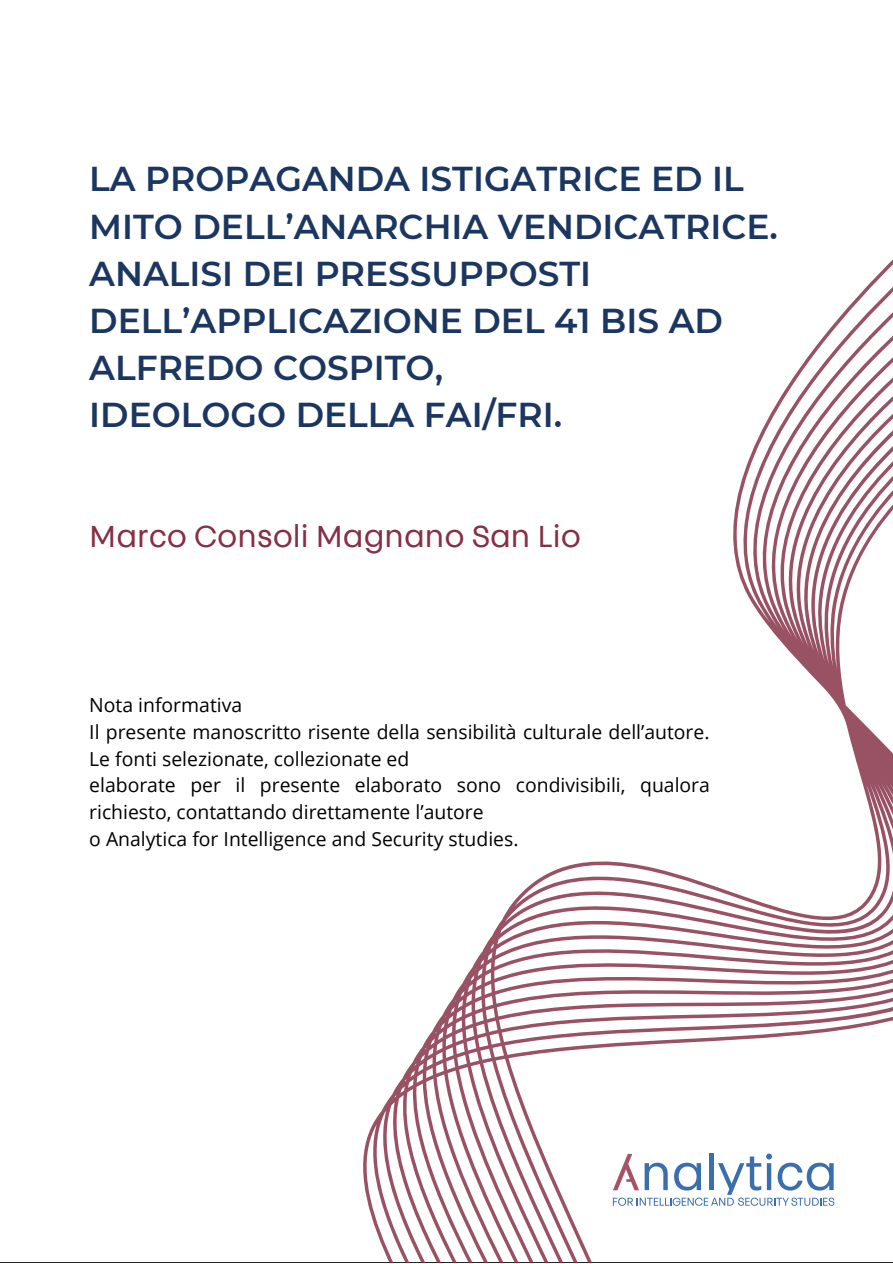
<style>
.page{position:relative;width:893px;height:1264px;background:#fff}
.page>*{position:absolute;margin:0;border:0;box-sizing:border-box;transform-origin:0 0}
.t1{font:600 34.5px/47.2px "Montserrat";color:#1a3661}
.t2{font:30px "Touche W03";color:#862f46}
.t3{font:19.35px/26.7px "Open Sans";color:#000}
</style>
<div class="page">
<hr style="left:0;top:1262px;width:892px;height:1px;background:#000">
<svg style="left:363px;top:260px;width:529px;height:1002px"></svg>
<svg style="left:612px;top:1153px;width:222px;height:52px"></svg>
<p class="t1" style="left:89px;top:155px;width:690px">LA PROPAGANDA ISTIGATRICE ED IL<br>MITO DELL’ANARCHIA VENDICATRICE.</p>
<p class="t1" style="left:89px;top:250px;width:635px">ANALISI DEI PRESSUPPOSTI<br>DELL’APPLICAZIONE DEL 41 BIS AD<br>ALFREDO COSPITO,</p>
<p class="t1" style="left:89px;top:391px;width:474px">IDEOLOGO DELLA FAI/FRI.</p>
<p class="t2" style="left:89px;top:517px;width:493px">Marco Consoli Magnano San Lio</p>
<p class="t3" style="left:89px;top:691px;width:154px">Nota informativa</p>
<p class="t3" style="left:89px;top:718px;width:621px">Il presente manoscritto risente della sensibilità culturale dell’autore.<br>Le fonti selezionate, collezionate ed</p>
<p class="t3" style="left:89px;top:771px;width:622px">elaborate per il presente elaborato sono condivisibili, qualora richiesto, contattando direttamente l’autore</p>
<p class="t3" style="left:89px;top:824px;width:430px">o Analytica for Intelligence and Security studies.</p>
</div>
